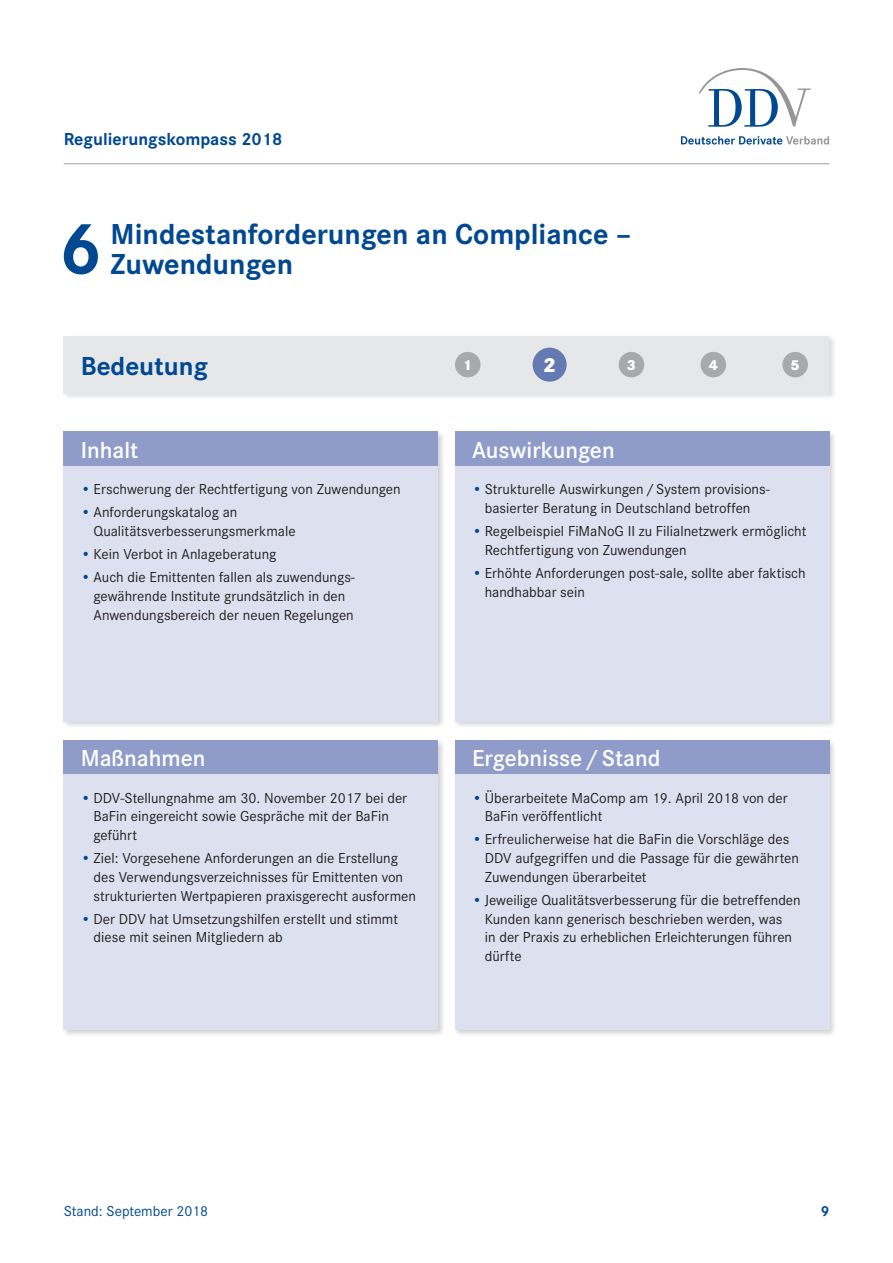
<style>
.page{position:relative;width:893px;height:1263px;background:#fff}
.page>*{position:absolute;margin:0;border:0;box-sizing:border-box;transform-origin:0 0}
.t1{font:700 75px "Corporate S";color:#014892}
.t2{font:700 30px/30px "Corporate S";color:#014892}
.t3{font:700 27px "Corporate S";color:#014892}
.t4{font:600 24px "Corporate S";color:#fff}
.t5{font:800 21px "Corporate S";color:#fff}
.t6{font:700 18px "Corporate S";color:#014892}
.t7{font:15px/18.8px "Corporate S";color:#231f20}
.t8{font:15px "Corporate S";color:#014892}
.t9{font:800 15px "Corporate S";color:#fff}
.t10{font:700 15px "Corporate S";color:#014892}
.s1{color:#014892}
</style>
<div class="page">
<hr style="left:64px;top:163px;width:765px;height:1px;background:#a8a9ad">
<svg style="left:699px;top:68px;width:112px;height:59px"></svg>
<svg style="left:681px;top:136px;width:148px;height:9px"></svg>
<div style="left:62px;top:430px;width:384px;height:607px;background:#231f20;opacity:.2"></div>
<div style="left:64px;top:432px;width:374px;height:34px;background:#8f9cc9"></div>
<div style="left:64px;top:466px;width:374px;height:255px;background:#dde1ef"></div>
<div style="left:64px;top:740px;width:374px;height:34px;background:#8f9cc9"></div>
<div style="left:64px;top:774px;width:374px;height:255px;background:#dde1ef"></div>
<div style="left:453px;top:430px;width:384px;height:607px;background:#231f20;opacity:.2"></div>
<div style="left:455px;top:432px;width:374px;height:34px;background:#8f9cc9"></div>
<div style="left:455px;top:466px;width:374px;height:255px;background:#dde1ef"></div>
<div style="left:455px;top:740px;width:374px;height:34px;background:#8f9cc9"></div>
<div style="left:455px;top:774px;width:374px;height:255px;background:#dde1ef"></div>
<div style="left:62px;top:334px;width:775px;height:67px;background:#231f20;opacity:.15"></div>
<div style="left:64px;top:336px;width:765px;height:57px;background:#e6e7e9"></div>
<div style="left:533px;top:348px;width:34px;height:34px;background:#657ab3;border-radius:50%"></div>
<div style="left:455px;top:352px;width:25px;height:25px;background:#a8a9ad;border-radius:50%"></div>
<div style="left:619px;top:352px;width:25px;height:25px;background:#a8a9ad;border-radius:50%"></div>
<div style="left:701px;top:352px;width:25px;height:25px;background:#a8a9ad;border-radius:50%"></div>
<div style="left:782px;top:352px;width:26px;height:25px;background:#a8a9ad;border-radius:50%"></div>
<p class="t6" style="left:64px;top:128px;width:220px">Regulierungskompass 2018</p>
<h1 class="t1" style="left:59px;top:206px;width:44px">6</h1>
<h2 class="t2" style="left:111px;top:220px;width:522px">Mindestanforderungen an Compliance –<br>Zuwendungen</h2>
<h3 class="t3" style="left:81px;top:350px;width:129px">Bedeutung</h3>
<p class="t9" style="left:463px;top:356px;width:11px">1</p>
<h3 class="t5" style="left:543px;top:353px;width:14px">2</h3>
<p class="t9" style="left:627px;top:356px;width:11px">3</p>
<p class="t9" style="left:709px;top:356px;width:11px">4</p>
<p class="t9" style="left:791px;top:356px;width:11px">5</p>
<h3 class="t4" style="left:81px;top:436px;width:59px">Inhalt</h3>
<p class="t7" style="left:81px;top:480px;width:321px"><span class="s1">•</span> Erschwerung der Rechtfertigung von Zuwendungen</p>
<p class="t7" style="left:94px;top:503px;width:204px;text-indent:-13px"><span class="s1">•</span> Anforderungskatalog an<br>Qualitätsverbesserungsmerkmale</p>
<p class="t7" style="left:81px;top:545px;width:197px"><span class="s1">•</span> Kein Verbot in Anlageberatung</p>
<p class="t7" style="left:94px;top:568px;width:263px;text-indent:-13px"><span class="s1">•</span> Auch die Emittenten fallen als zuwendungs&shy;gewährende Institute grundsätzlich in den<br>Anwendungsbereich der neuen Regelungen</p>
<h3 class="t4" style="left:81px;top:744px;width:126px">Maßnahmen</h3>
<p class="t7" style="left:94px;top:788px;width:315px;text-indent:-13px"><span class="s1">•</span> DDV-Stellungnahme am 30. November 2017 bei der<br>BaFin eingereicht sowie Gespräche mit der BaFin geführt</p>
<p class="t7" style="left:94px;top:849px;width:324px;text-indent:-13px"><span class="s1">•</span> Ziel: Vorgesehene Anforderungen an die Erstellung des Verwendungsverzeichnisses für Emittenten von strukturierten Wertpapieren praxisgerecht ausformen</p>
<p class="t7" style="left:94px;top:909px;width:306px;text-indent:-13px"><span class="s1">•</span> Der DDV hat Umsetzungshilfen erstellt und stimmt diese mit seinen Mitgliedern ab</p>
<h3 class="t4" style="left:472px;top:436px;width:144px">Auswirkungen</h3>
<p class="t7" style="left:472px;top:480px;width:299px;text-align:center"><span class="s1">•</span> Strukturelle Auswirkungen / System provisions&shy;basierter Beratung in Deutschland betroffen</p>
<p class="t7" style="left:485px;top:522px;width:323px;text-indent:-13px"><span class="s1">•</span> Regelbeispiel FiMaNoG II zu Filialnetzwerk ermöglicht<br>Rechtfertigung von Zuwendungen</p>
<p class="t7" style="left:485px;top:563px;width:322px;text-indent:-13px"><span class="s1">•</span> Erhöhte Anforderungen post-sale, sollte aber faktisch handhabbar sein</p>
<h3 class="t4" style="left:472px;top:744px;width:190px">Ergebnisse / Stand</h3>
<p class="t7" style="left:485px;top:788px;width:304px;text-indent:-13px"><span class="s1">•</span> Überarbeitete MaComp am 19. April 2018 von der<br>BaFin veröffentlicht</p>
<p class="t7" style="left:485px;top:830px;width:316px;text-indent:-13px"><span class="s1">•</span> Erfreulicherweise hat die BaFin die Vorschläge des<br>DDV aufgegriffen und die Passage für die gewährten<br>Zuwendungen überarbeitet</p>
<p class="t7" style="left:485px;top:891px;width:318px;text-indent:-13px"><span class="s1">•</span> Jeweilige Qualitätsverbesserung für die betreffenden Kunden kann generisch beschrieben werden, was<br>in der Praxis zu erheblichen Erleichterungen führen dürfte</p>
<p class="t8" style="left:64px;top:1203px;width:146px">Stand: September 2018</p>
<p class="t10" style="left:821px;top:1202px;width:10px">9</p>
</div>
